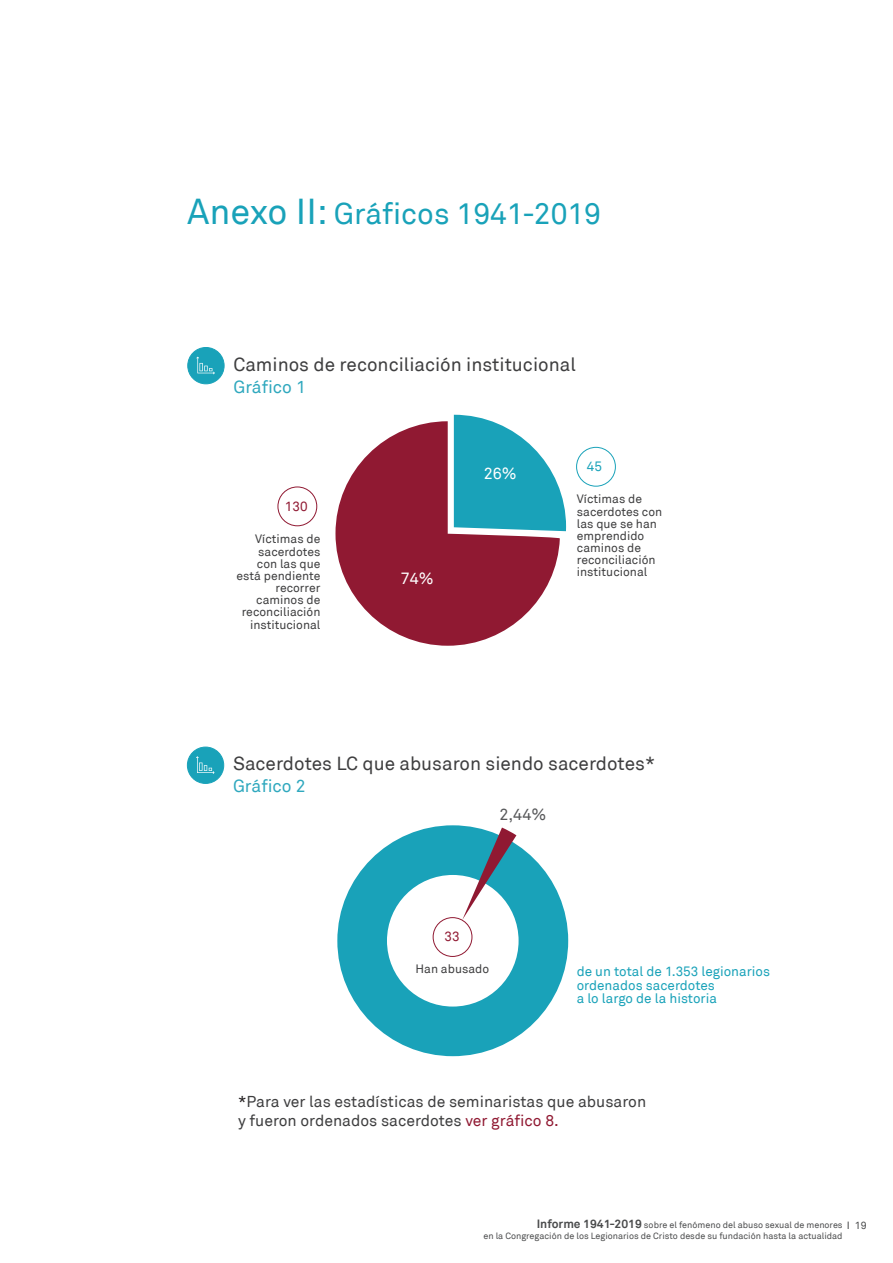
<style>
.page{position:relative;width:893px;height:1263px;background:#fff}
.page>*{position:absolute;margin:0;border:0;box-sizing:border-box;transform-origin:0 0}
.t1{font:30px "Akkurat";color:#19a2b9}
.t2{font:18.9px "Akkurat";color:#3e3e3f}
.t3{font:17.55px "Akkurat";color:#2fa8be}
.t4{font:16.2px "Akkurat";color:#fff}
.t5{font:16.2px "Akkurat";color:#57585a}
.t6{font:15.75px/19.5px "Akkurat";color:#3e3e3f}
.t7{font:13.5px/13.5px "Akkurat";color:#19a2b9}
.t8{font:13.5px "Akkurat";color:#901932}
.t9{font:12.15px/12.1px "Akkurat";color:#3e3e3f}
.t10{font:9px/10.8px "Akkurat";color:#4b4c4d}
.s1{font-size:36px}
.s2{color:#231f20}
.s3{color:#901932}
.s4{font-weight:700;font-size:12px}
.s5{font-size:10.5px}
</style>
<div class="page">
<svg style="left:335px;top:421px;width:225px;height:225px;fill:#901932"></svg>
<svg style="left:454px;top:415px;width:112px;height:116px"></svg>
<div style="left:576px;top:447px;width:40px;height:39px;border:1px solid #19a2b9;border-radius:50%"></div>
<div style="left:278px;top:487px;width:39px;height:39px;border:1px solid #901932;border-radius:50%"></div>
<div style="left:188px;top:347px;width:36px;height:37px;background:#19a2b9;border-radius:50%"></div>
<div style="left:187px;top:347px;width:37px;height:37px;border:1px solid #19a2b9;border-radius:50%"></div>
<svg style="left:196px;top:357px;width:19px;height:17px"></svg>
<div style="left:187px;top:747px;width:37px;height:36px;background:#19a2b9;border-radius:50%"></div>
<div style="left:187px;top:747px;width:37px;height:37px;border:1px solid #19a2b9;border-radius:50%"></div>
<svg style="left:196px;top:756px;width:19px;height:18px"></svg>
<div style="left:337px;top:825px;width:231px;height:231px;background:#19a2b9;border-radius:50%"></div>
<div style="left:387px;top:875px;width:132px;height:131px;background:#fff;border-radius:50%"></div>
<div style="left:433px;top:917px;width:39px;height:40px;border:1px solid #901932;border-radius:50%"></div>
<svg style="left:462px;top:827px;width:54px;height:93px"></svg>
<p class="t1" style="left:187px;top:196px;width:415px"><span class="s1">Anexo II:</span> Gráficos 1941-2019</p>
<p class="t2" style="left:233px;top:354px;width:344px">Caminos de reconciliación institucional</p>
<p class="t3" style="left:233px;top:377px;width:74px">Gráfico 1</p>
<p class="t4" style="left:484px;top:463px;width:35px">26%</p>
<p class="t7" style="left:587px;top:460px;width:17px">45</p>
<p class="t8" style="left:285px;top:498px;width:24px">130</p>
<p class="t9" style="left:237px;top:533px;width:85px;text-align:right">Víctimas de sacerdotes con las que está pendiente recorrer caminos de reconciliación institucional</p>
<p class="t4" style="left:401px;top:569px;width:35px">74%</p>
<p class="t9" style="left:577px;top:493px;width:87px">Víctimas de sacerdotes con las que se han emprendido caminos de reconciliación institucional</p>
<p class="t2" style="left:233px;top:753px;width:424px">Sacerdotes LC que abusaron siendo sacerdotes*</p>
<p class="t3" style="left:233px;top:775px;width:74px">Gráfico 2</p>
<p class="t5" style="left:499px;top:805px;width:49px">2,44%</p>
<p class="t8" style="left:445px;top:929px;width:17px">33</p>
<p class="t9" style="left:416px;top:963px;width:75px">Han abusado</p>
<p class="t7" style="left:577px;top:965px;width:195px">de un total de 1.353 legionarios ordenados sacerdotes<br>a lo largo de la historia</p>
<p class="t6" style="left:238px;top:1092px;width:410px"><span class="s2">*</span>Para ver las estadísticas de seminaristas que abusaron y fueron ordenados sacerdotes <span class="s3">ver gráfico 8.</span></p>
<p class="t10" style="left:483px;top:1220px;width:385px;text-indent:53px"><span class="s4">Informe 1941-2019</span> sobre el fenómeno del abuso sexual de menores <span class="s5">I 19 </span>en la Congregación de los Legionarios de Cristo desde su fundación hasta la actualidad</p>
</div>
